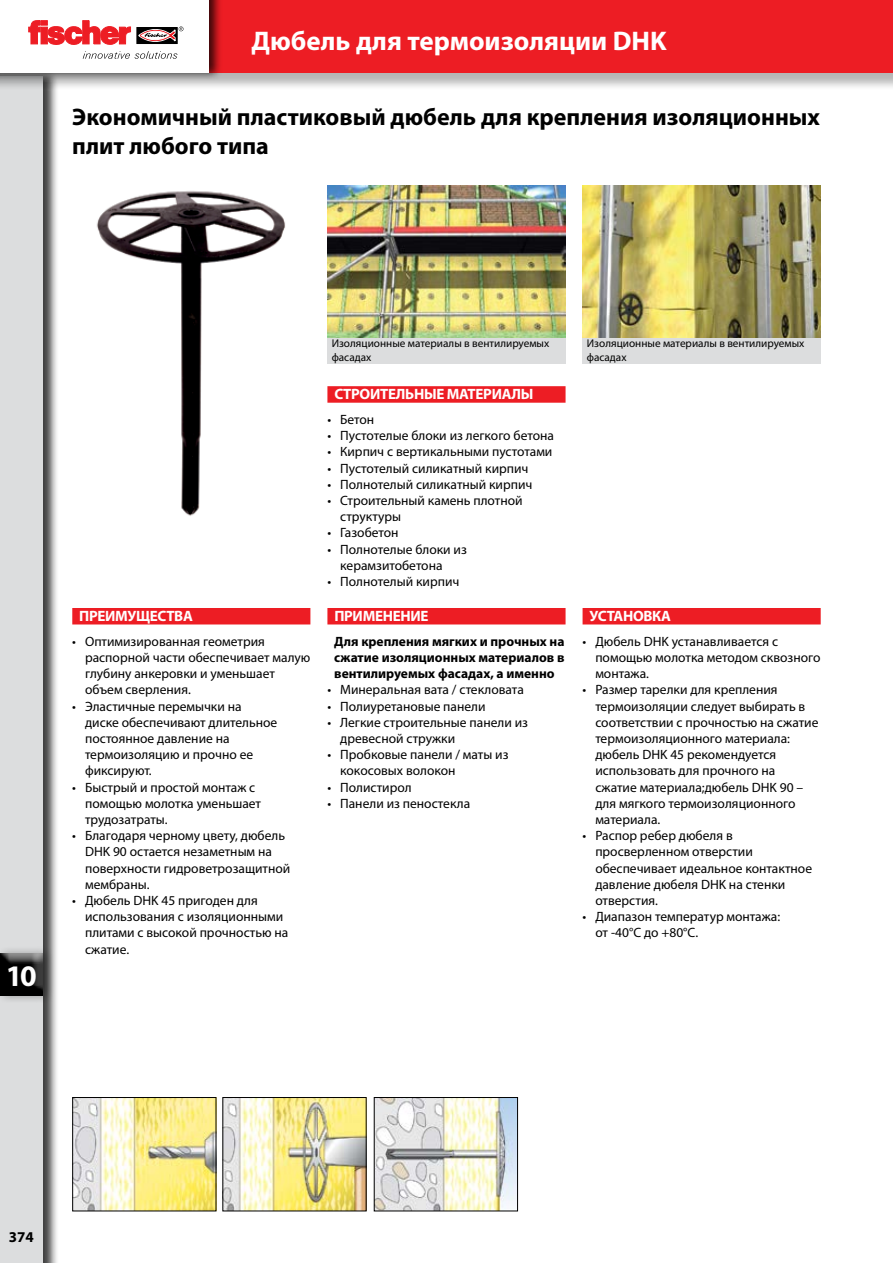
<style>
.page{position:relative;width:893px;height:1263px;background:#fff}
.page>*{position:absolute;margin:0;border:0;box-sizing:border-box;transform-origin:0 0}
.t1{font:700 30px "Myriad Pro";color:#fff}
.t2{font:700 27px "Myriad Pro";color:#fff}
.t3{font:700 24px/28.8px "Myriad Pro";color:#000}
.t4{font:700 15px "Myriad Pro";letter-spacing:-.02em;color:#fff}
.t5{font:700 15px "Myriad Pro";color:#000}
.t6{font:13.5px/16.2px "Myriad Pro";color:#000}
.t7{font:700 13.5px/16.2px "Myriad Pro";color:#000;text-align:justify}
.t8{font:11.25px/13.5px "Myriad Pro";color:#000}
</style>
<div class="page">
<img style="left:327px;top:186px;width:238px;height:153px">
<div style="left:327px;top:339px;width:239px;height:25px;background:#dcddde"></div>
<img style="left:583px;top:186px;width:237px;height:153px">
<div style="left:583px;top:339px;width:238px;height:25px;background:#dcddde"></div>
<img style="left:224px;top:1099px;width:141px;height:110px">
<div style="left:222px;top:1097px;width:145px;height:114px;border:1px solid #000"></div>
<img style="left:376px;top:1099px;width:140px;height:110px">
<div style="left:374px;top:1097px;width:144px;height:114px;border:1px solid #000"></div>
<img style="left:96px;top:191px;width:190px;height:325px">
<img style="left:74px;top:1099px;width:140px;height:110px">
<div style="left:72px;top:1097px;width:144px;height:114px;border:1px solid #000"></div>
<div style="left:72px;top:608px;width:238px;height:16px;background:#ed1d24"></div>
<div style="left:327px;top:608px;width:239px;height:16px;background:#ed1d24"></div>
<div style="left:583px;top:608px;width:238px;height:16px;background:#ed1d24"></div>
<div style="left:327px;top:386px;width:239px;height:17px;background:#ed1d24"></div>
<div style="left:0;top:68px;width:59px;height:1195px;background:#000;opacity:.75"></div>
<div style="left:0;top:77px;width:43px;height:1186px;background:#dcddde"></div>
<div style="left:0;top:0;width:893px;height:91px;background:#000;opacity:.29"></div>
<div style="left:0;top:0;width:893px;height:72px;background:#ed1d24"></div>
<div style="left:0;top:0;width:223px;height:81px;background:#000;opacity:.75"></div>
<div style="left:0;top:0;width:208px;height:72px;background:#fff"></div>
<svg style="left:137px;top:27px;width:41px;height:17px"></svg>
<svg style="left:29px;top:21px;width:102px;height:24px"></svg>
<svg style="left:139px;top:26px;width:44px;height:15px"></svg>
<svg style="left:83px;top:51px;width:94px;height:8px"></svg>
<div style="left:0;top:945px;width:55px;height:59px;background:#000;opacity:.3"></div>
<div style="left:0;top:953px;width:53px;height:45px;background:#fff;opacity:.75"></div>
<div style="left:0;top:953px;width:49px;height:45px;background:#000;opacity:.75"></div>
<h2 class="t2" style="left:251px;top:23px;width:417px">Дюбель для термоизоляции DHK</h2>
<h3 class="t3" style="left:72px;top:102px;width:749px">Экономичный пластиковый дюбель для крепления изоляционных плит любого типа</h3>
<h1 class="t1" style="left:6px;top:956px;width:33px">10</h1>
<p class="t4" style="left:79px;top:606px;width:115px">ПРЕИМУЩЕСТВА</p>
<p class="t6" style="left:85px;top:633px;width:227px;text-indent:-13px">• Оптимизированная геометрия распорной части обеспечивает малую глубину анкеровки и уменьшает объем сверления.</p>
<p class="t6" style="left:85px;top:698px;width:194px;text-indent:-13px">• Эластичные перемычки на диске обеспечивают длительное постоянное давление на термоизоляцию и прочно ее фиксируют.</p>
<p class="t6" style="left:85px;top:779px;width:178px;text-indent:-13px">• Быстрый и простой монтаж с помощью молотка уменьшает трудозатраты.</p>
<p class="t6" style="left:85px;top:827px;width:207px;text-indent:-13px">• Благодаря черному цвету, дюбель<br>DHK 90 остается незаметным на поверхности гидроветрозащитной мембраны.</p>
<p class="t6" style="left:85px;top:892px;width:205px;text-indent:-13px">• Дюбель DHK 45 пригоден для использования с изоляционными плитами с высокой прочностью на сжатие.</p>
<p class="t8" style="left:332px;top:336px;width:219px">Изоляционные материалы в вентилируемых фасадах</p>
<p class="t8" style="left:587px;top:336px;width:219px">Изоляционные материалы в вентилируемых фасадах</p>
<p class="t4" style="left:334px;top:384px;width:201px">СТРОИТЕЛЬНЫЕ МАТЕРИАЛЫ</p>
<p class="t6" style="left:327px;top:411px;width:48px">• Бетон</p>
<p class="t6" style="left:327px;top:427px;width:228px">• Пустотелые блоки из легкого бетона</p>
<p class="t6" style="left:327px;top:444px;width:226px">• Кирпич с вертикальными пустотами</p>
<p class="t6" style="left:327px;top:460px;width:202px">• Пустотелый силикатный кирпич</p>
<p class="t6" style="left:327px;top:476px;width:206px">• Полнотелый силикатный кирпич</p>
<p class="t6" style="left:340px;top:492px;width:184px;text-indent:-13px">• Строительный камень плотной структуры</p>
<p class="t6" style="left:327px;top:525px;width:73px">• Газобетон</p>
<p class="t6" style="left:340px;top:541px;width:128px;text-indent:-13px">• Полнотелые блоки из керамзитобетона</p>
<p class="t6" style="left:327px;top:573px;width:133px">• Полнотелый кирпич</p>
<p class="t4" style="left:334px;top:606px;width:96px">ПРИМЕНЕНИЕ</p>
<p class="t7" style="left:334px;top:633px;width:232px">Для крепления мягких и прочных на сжатие изоляционных материалов в вентилируемых фасадах, а именно</p>
<p class="t6" style="left:327px;top:681px;width:198px">• Минеральная вата / стекловата</p>
<p class="t6" style="left:327px;top:698px;width:160px">• Полиуретановые панели</p>
<p class="t6" style="left:340px;top:714px;width:189px;text-indent:-13px">• Легкие строительные панели из древесной стружки</p>
<p class="t6" style="left:340px;top:746px;width:170px;text-indent:-13px">• Пробковые панели / маты из кокосовых волокон</p>
<p class="t6" style="left:327px;top:779px;width:86px">• Полистирол</p>
<p class="t6" style="left:327px;top:795px;width:144px">• Панели из пеностекла</p>
<p class="t4" style="left:589px;top:606px;width:83px">УСТАНОВКА</p>
<p class="t6" style="left:595px;top:633px;width:227px;text-indent:-13px">• Дюбель DHK устанавливается с помощью молотка методом сквозного монтажа.</p>
<p class="t6" style="left:595px;top:681px;width:225px;text-indent:-13px">• Размер тарелки для крепления термоизоляции следует выбирать в соответствии с прочностью на сжатие термоизоляционного материала: дюбель DHK 45 рекомендуется использовать для прочного на сжатие материала;дюбель DHK 90 – для мягкого термоизоляционного материала.</p>
<p class="t6" style="left:595px;top:827px;width:218px;text-indent:-13px">• Распор ребер дюбеля в просверленном отверстии обеспечивает идеальное контактное давление дюбеля DHK на стенки отверстия.</p>
<p class="t6" style="left:595px;top:908px;width:186px;text-indent:-13px">• Диапазон температур монтажа: от -40°C до +80°C.</p>
<p class="t5" style="left:9px;top:1227px;width:26px">374</p>
</div>
